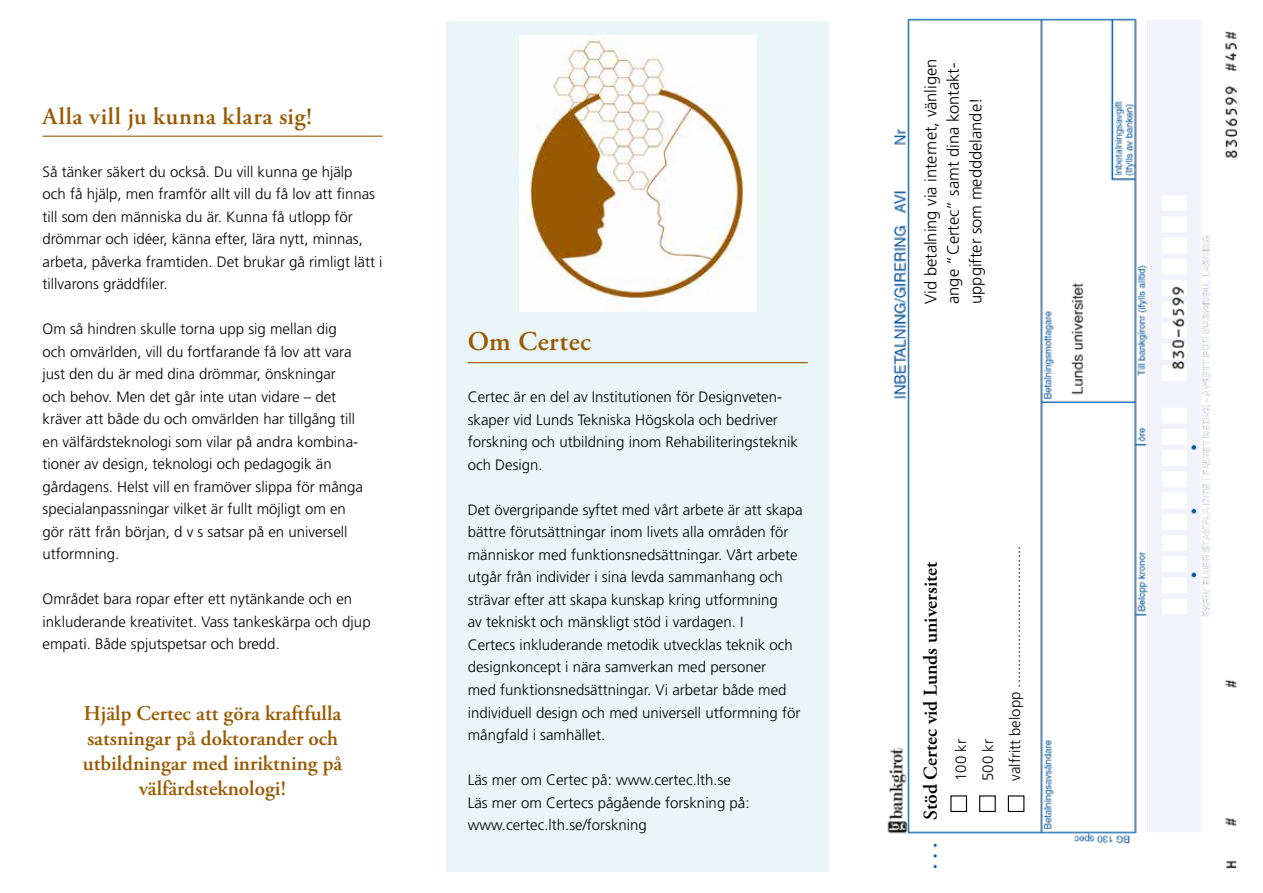
<style>
.page{position:relative;width:1263px;height:893px;background:#fff}
.page>*{position:absolute;margin:0;border:0;box-sizing:border-box;transform-origin:0 0}
.t1{font:600 27px "Adobe Garamond Pro";letter-spacing:.02em;color:#9a5a02}
.t2{font:600 24px "Adobe Garamond Pro";letter-spacing:.03em;color:#9a5a02}
.t3{font:600 21px/25.2px "Adobe Garamond Pro";color:#9a5a02;text-align:center}
.t4{font:600 19.5px "Adobe Garamond Pro";color:#000}
.t5{font:300 16.5px/22.5px "Frutiger LT Std";color:#000}
.t6{font:300 15px/22.5px "Frutiger LT Std";color:#000}
</style>
<div class="page">
<div style="left:446px;top:21px;width:383px;height:851px;background:#e9f5f7"></div>
<hr style="left:468px;top:362px;width:340px;height:1px;background:#9a5a02">
<hr style="left:43px;top:136px;width:340px;height:1px;background:#9a5a02">
<img style="left:519px;top:35px;width:237px;height:276px">
<img style="left:887px;top:18px;width:351px;height:850px">
<div style="left:950px;top:795px;width:17px;height:17px;border:1px solid #000"></div>
<div style="left:979px;top:795px;width:17px;height:17px;border:1px solid #000"></div>
<div style="left:1008px;top:795px;width:16px;height:17px;border:1px solid #000"></div>
<h2 class="t2" style="left:43px;top:102px;width:271px">Alla vill ju kunna klara sig!</h2>
<p class="t6" style="left:43px;top:161px;width:341px">Så tänker säkert du också. Du vill kunna ge hjälp<br>och få hjälp, men framför allt vill du få lov att finnas till som den människa du är. Kunna få utlopp för drömmar och idéer, känna efter, lära nytt, minnas, arbeta, påverka framtiden. Det brukar gå rimligt lätt i tillvarons gräddfiler.</p>
<p class="t6" style="left:43px;top:318px;width:322px">Om så hindren skulle torna upp sig mellan dig och omvärlden, vill du fortfarande få lov att vara just den du är med dina drömmar, önskningar<br>och behov. Men det går inte utan vidare – det kräver att både du och omvärlden har tillgång till en välfärdsteknologi som vilar på andra kombina&shy;tioner av design, teknologi och pedagogik än gårdagens. Helst vill en framöver slippa för många specialanpassningar vilket är fullt möjligt om en gör rätt från början, d v s satsar på en universell utformning.</p>
<p class="t6" style="left:43px;top:588px;width:330px">Området bara ropar efter ett nytänkande och en inkluderande kreativitet. Vass tankeskärpa och djup empati. Både spjutspetsar och bredd.</p>
<h3 class="t3" style="left:83px;top:701px;width:261px">Hjälp Certec att göra kraftfulla satsningar på doktorander och utbildningar med inriktning på välfärdsteknologi!</h3>
<h1 class="t1" style="left:468px;top:326px;width:125px">Om Certec</h1>
<p class="t6" style="left:468px;top:386px;width:332px">Certec är en del av Institutionen för Designveten&shy;skaper vid Lunds Tekniska Högskola och bedriver forskning och utbildning inom Rehabiliteringsteknik och Design.</p>
<p class="t6" style="left:468px;top:499px;width:336px">Det övergripande syftet med vå rt arbete ä r att skapa bättre förutsättningar inom livets alla områden för människor med funktionsnedsättningar. Vårt arbete utgår från individer i sina levda sammanhang och strävar efter att skapa kunskap kring utformning<br>av tekniskt och mänskligt stöd i vardagen. I<br>Certecs inkluderande metodik utvecklas teknik och designkoncept i nära samverkan med personer<br>med funktionsnedsättningar. Vi arbetar både med individuell design och med universell utformning för mångfald i samhället.</p>
<p class="t6" style="left:468px;top:769px;width:283px">Läs mer om Certec på: www.certec.lth.se<br>Läs mer om Certecs pågående forskning på: www.certec.lth.se/forskning</p>
<p class="t5" style="left:920px;top:304px;width:247px;rotate:-90deg">Vid betalning via internet, vänligen ange ”Certec” samt dina kontakt&shy;uppgifter som medddelande!</p>
<h3 class="t4" style="left:919px;top:820px;width:260px;rotate:-90deg">Stöd Certec vid Lunds universitet</h3>
<p class="t6" style="left:948px;top:781px;width:237px;line-height:27px;rotate:-90deg">100 kr<br>500 kr<br>valfritt belopp ..................................</p>
</div>
